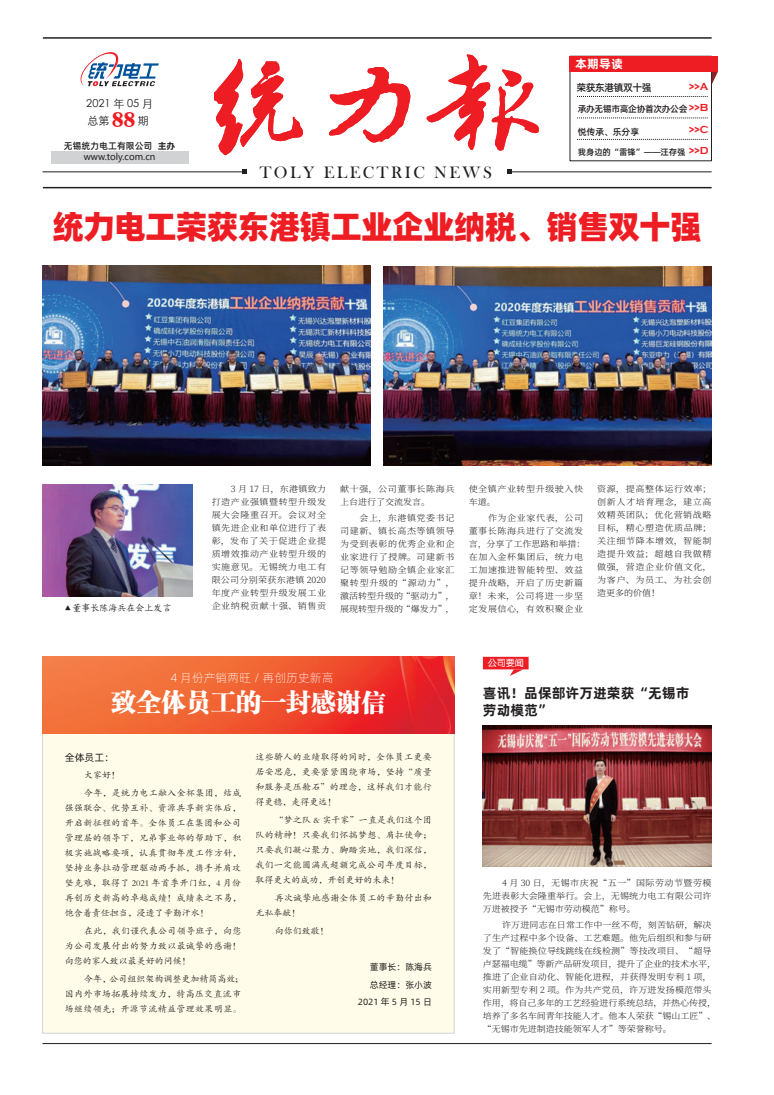
<style>
.page{position:relative;width:774px;height:1095px;background:#fff}
.page>*{position:absolute;margin:0;border:0;box-sizing:border-box;transform-origin:0 0}
.t1{font:32px "Alibaba Pu Hui Ti H";letter-spacing:-.025em;color:#ee1d23}
.t2{font:25px "FZCSK GBK1 0";color:#fff}
.t3{font:17px "Bask Old Face";letter-spacing:.15em;color:#231f20}
.t4{font:14px/16.8px "Alibaba Pu Hui Ti B";color:#231f20}
.t5{font:12px "Alibaba Pu Hui Ti L";color:#fff}
.t6{font:12px "Alibaba Pu Hui Ti B";color:#fff}
.t7{font:11px "ST Xihei";color:#231f20}
.t8{font:700 10.5px "Copperplate Gothic";color:#ee1d23}
.t9{font:10px "Alibaba Pu Hui Ti M";letter-spacing:-.05em;color:#231f20}
.段落思源宋9{font:10px "Alibaba Pu Hui Ti R";color:#231f20}
.段落思源宋9-2{font:9px/15px "FZKTK GBK1 0";letter-spacing:.035em;color:#231f20;text-align:justify}
.t10{font:9px "Alibaba Pu Hui Ti M";letter-spacing:-.01em;color:#231f20}
.t11{font:9px "Microsoft Ya Hei";color:#231f20}
.段落思源宋9-3{font:9px "Alibaba Pu Hui Ti R";color:#231f20}
.t12{font:9px "Alibaba Pu Hui Ti M";letter-spacing:-.05em;color:#231f20}
.t13{font:9px "Kai Ti GB2312";color:#231f20}
.段落思源宋9-4{font:9px "Alibaba Pu Hui Ti R";letter-spacing:.25em;color:#231f20}
.t14{font:9px "FZY3 K GBK1 0";color:#fff}
.段落思源宋9-5{font:300 8.6px/13px "Source Han Serif SC";letter-spacing:.02em;color:#231f20;text-align:justify;scale:1.05 1}
.段落思源宋9-6{font:300 8.6px/13px "Source Han Serif SC";letter-spacing:.07em;color:#231f20;scale:1.05 1}
.段落思源宋9-7{font:300 8.6px/13px "Source Han Serif SC";letter-spacing:.065em;color:#231f20;scale:1.05 1}
.t15{font:8.5px "Alibaba Pu Hui Ti M";letter-spacing:-.01em;color:#231f20}
.s1{font-family:"Bernard";font-stretch:condensed;font-size:18.7px;color:#ee1d23}
.s2{font-family:"Alibaba Pu Hui Ti B"}
</style>
<div class="page">
<div style="left:43px;top:723px;width:411px;height:310px;background:#fffde9;border:1px solid #d1d2d4"></div>
<div style="left:51px;top:151px;width:138px;height:12px;background:#d1d2d4"></div>
<hr style="left:43px;top:1043px;width:668px;height:1px;background:#231f20">
<hr style="left:43px;top:187px;width:668px;height:1px;background:#231f20">
<hr style="left:43px;top:171px;width:202px;height:1px;background:#231f20">
<svg style="left:243px;top:170px;width:4px;height:4px"></svg>
<hr style="left:509px;top:171px;width:202px;height:1px;background:#231f20">
<svg style="left:507px;top:170px;width:4px;height:4px"></svg>
<hr style="left:43px;top:37px;width:668px;height:2px;background:#231f20">
<svg style="left:80px;top:52px;width:79px;height:34px"></svg>
<div style="left:570px;top:56px;width:148px;height:16px;background:#ee1d23"></div>
<svg style="left:711px;top:72px;width:7px;height:13px"></svg>
<svg style="left:577px;top:118px;width:131px;height:1px"></svg>
<svg style="left:577px;top:96px;width:131px;height:1px"></svg>
<svg style="left:577px;top:139px;width:131px;height:1px"></svg>
<svg style="left:329px;top:67px;width:81px;height:76px"></svg>
<svg style="left:214px;top:59px;width:89px;height:96px"></svg>
<svg style="left:426px;top:54px;width:113px;height:97px"></svg>
<svg style="left:483px;top:656px;width:46px;height:19px"></svg>
<img style="left:43px;top:266px;width:327px;height:199px">
<img style="left:384px;top:266px;width:327px;height:199px">
<img style="left:43px;top:484px;width:150px;height:112px">
<img style="left:43px;top:656px;width:411px;height:77px">
<img style="left:483px;top:725px;width:228px;height:141px">
<p class="t7" style="left:86px;top:95px;width:68px">2021 年 05 月</p>
<p class="t7" style="left:87px;top:112px;width:63px">总第 <span class="s1">88</span>期</p>
<p class="t10" style="left:64px;top:139px;width:113px">无锡统力电工有限公司 <span class="s2">主办</span></p>
<p class="t11" style="left:84px;top:150px;width:73px">www.toly.com.cn</p>
<p class="t3" style="left:260px;top:162px;width:234px">TOLY ELECTRIC NEWS</p>
<p class="t6" style="left:575px;top:54px;width:49px">本期导读</p>
<p class="t9" style="left:576px;top:79px;width:77px">荣获东港镇双十强</p>
<p class="t10" style="left:578px;top:124px;width:63px">悦传承、乐分享</p>
<p class="t8" style="left:689px;top:81px;width:21px">&gt;&gt;A</p>
<p class="t8" style="left:689px;top:102px;width:20px">&gt;&gt;B</p>
<p class="t8" style="left:689px;top:123px;width:21px">&gt;&gt;C</p>
<p class="t8" style="left:689px;top:145px;width:21px">&gt;&gt;D</p>
<p class="t12" style="left:578px;top:101px;width:111px">承办无锡市高企协首次办公会</p>
<p class="t15" style="left:578px;top:145px;width:109px">我身边的“雷锋”——汪存强</p>
<p class="t1" style="left:52px;top:201px;width:651px">统力电工荣获东港镇工业企业纳税、销售双十强</p>
<p class="t13" style="left:64px;top:602px;width:110px">▲董事长陈海兵在会上发言</p>
<p class="段落思源宋9-5" style="left:212px;top:482px;width:110px;text-indent:19px">3 月 17 日，东港镇致力打造产业强镇暨转型升级发展大会隆重召开。会议对全镇先进企业和单位进行了表彰，发布了关于促进企业提质增效推动产业转型升级的实施意见。无锡统力电工有限公司分别荣获东港镇 2020年度产业转型升级发展工业企业纳税贡献十强、销售贡</p>
<p class="段落思源宋9-6" style="left:340px;top:482px;width:110px">献十强，公司董事长陈海兵上台进行了交流发言。</p>
<p class="段落思源宋9-5" style="left:340px;top:511px;width:110px;text-indent:19px">会上，东港镇党委书记司建新、镇长高杰等镇领导为受到表彰的优秀企业和企业家进行了授牌。司建新书记等领导勉励全镇企业家汇聚转型升级的“源动力”，激活转型升级的“驱动力”，展现转型升级的“爆发力”，</p>
<p class="段落思源宋9-7" style="left:469px;top:482px;width:110px">使全镇产业转型升级驶入快车道。</p>
<p class="段落思源宋9-6" style="left:469px;top:511px;width:113px;text-indent:19px">作为企业家代表，公司董事长陈海兵进行了交流发言，分享了工作思路和举措：在加入金杯集团后，统力电工加速推进智能转型、效益提升战略，开启了历史新篇章！未来，公司将进一步坚定发展信心，有效积聚企业</p>
<p class="段落思源宋9-5" style="left:597px;top:482px;width:110px">资源，提高整体运行效率；创新人才培育理念，建立高效精英团队；优化营销战略目标，精心塑造优质品牌；关注细节降本增效，智能制造提升效益；超越自我做精做强，营造企业价值文化，为客户、为员工、为社会创造更多的价值！</p>
<p class="t5" style="left:171px;top:668px;width:164px">4 月份产销两旺 / 再创历史新高</p>
<p class="t2" style="left:111px;top:688px;width:276px">致全体员工的一封感谢信</p>
<p class="段落思源宋9" style="left:65px;top:749px;width:51px">全体员工：</p>
<p class="段落思源宋9-2" style="left:84px;top:767px;width:37px">大家好！</p>
<p class="段落思源宋9-2" style="left:65px;top:785px;width:178px;text-indent:19px">今年，是统力电工融入金杯集团，结成强强联合、优势互补、资源共享新实体后，开启新征程的首年。全体员工在集团和公司管理层的领导下，兄弟事业部的帮助下，积极实施战略要项，认真贯彻年度工作方针，坚持业务拉动管理驱动两手抓，携手并肩攻坚克难，取得了 2021 年首季开门红，4 月份再创历史新高的卓越成绩！成绩来之不易，饱含着责任担当，浸透了辛勤汗水！</p>
<p class="段落思源宋9-2" style="left:65px;top:923px;width:178px;text-indent:19px">在此，我们谨代表公司领导班子，向您为公司发展付出的努力致以最诚挚的感谢！向您的家人致以最美好的问候！</p>
<p class="段落思源宋9-2" style="left:65px;top:971px;width:180px;text-align:left;text-indent:19px">今年，公司组织架构调整更加精简高效；国内外市场拓展持续发力，特高压交直流市场继续领先；开源节流精益管理效果明显。</p>
<p class="段落思源宋9-2" style="left:255px;top:749px;width:178px">这些骄人的业绩取得的同时，全体员工更要居安思危，更要紧紧围绕市场，坚持“质量和服务是压舱石”的理念，这样我们才能行得更稳，走得更远！</p>
<p class="段落思源宋9-2" style="left:255px;top:812px;width:178px;text-indent:19px">“梦之队 &amp; 实干家”一直是我们这个团队的精神！只要我们怀揣梦想、肩扛使命；只要我们凝心聚力、脚踏实地，我们深信，我们一定能圆满或超额完成公司年度目标，取得更大的成功，开创更好的未来！</p>
<p class="段落思源宋9-2" style="left:255px;top:890px;width:178px;text-indent:19px">再次诚挚地感谢全体员工的辛勤付出和无私奉献！</p>
<p class="段落思源宋9-2" style="left:275px;top:923px;width:55px">向你们致敬！</p>
<p class="段落思源宋9-3" style="left:370px;top:959px;width:63px">董事长：陈海兵</p>
<p class="段落思源宋9-3" style="left:370px;top:977px;width:63px">总经理：张小波</p>
<p class="段落思源宋9-4" style="left:358px;top:995px;width:76px">2021年5月15日</p>
<p class="t14" style="left:488px;top:658px;width:37px">公司要闻</p>
<p class="t4" style="left:483px;top:683px;width:208px">喜讯！品保部许万进荣获“无锡市劳动模范”</p>
<p class="段落思源宋9-5" style="left:483px;top:876px;width:219px;text-indent:19px">4 月 30 日，无锡市庆祝“五一”国际劳动节暨劳模先进表彰大会隆重举行。会上，无锡统力电工有限公司许万进被授予“无锡市劳动模范”称号。</p>
<p class="段落思源宋9-5" style="left:483px;top:918px;width:224px;text-align:left;text-indent:19px">许万进同志在日常工作中一丝不苟，刻苦钻研，解决了生产过程中多个设备、工艺难题。他先后组织和参与研发了“智能换位导线跳线在线检测”等技改项目、“超导卢瑟福电缆”等新产品研发项目，提升了企业的技术水平，推进了企业自动化、智能化进程，并获得发明专利 1 项，实用新型专利 2 项。作为共产党员，许万进发扬模范带头作用，将自己多年的工艺经验进行系统总结，并热心传授，培养了多名车间青年技能人才。他本人荣获“锡山工匠”、“无锡市先进制造技能领军人才”等荣誉称号。</p>
</div>
